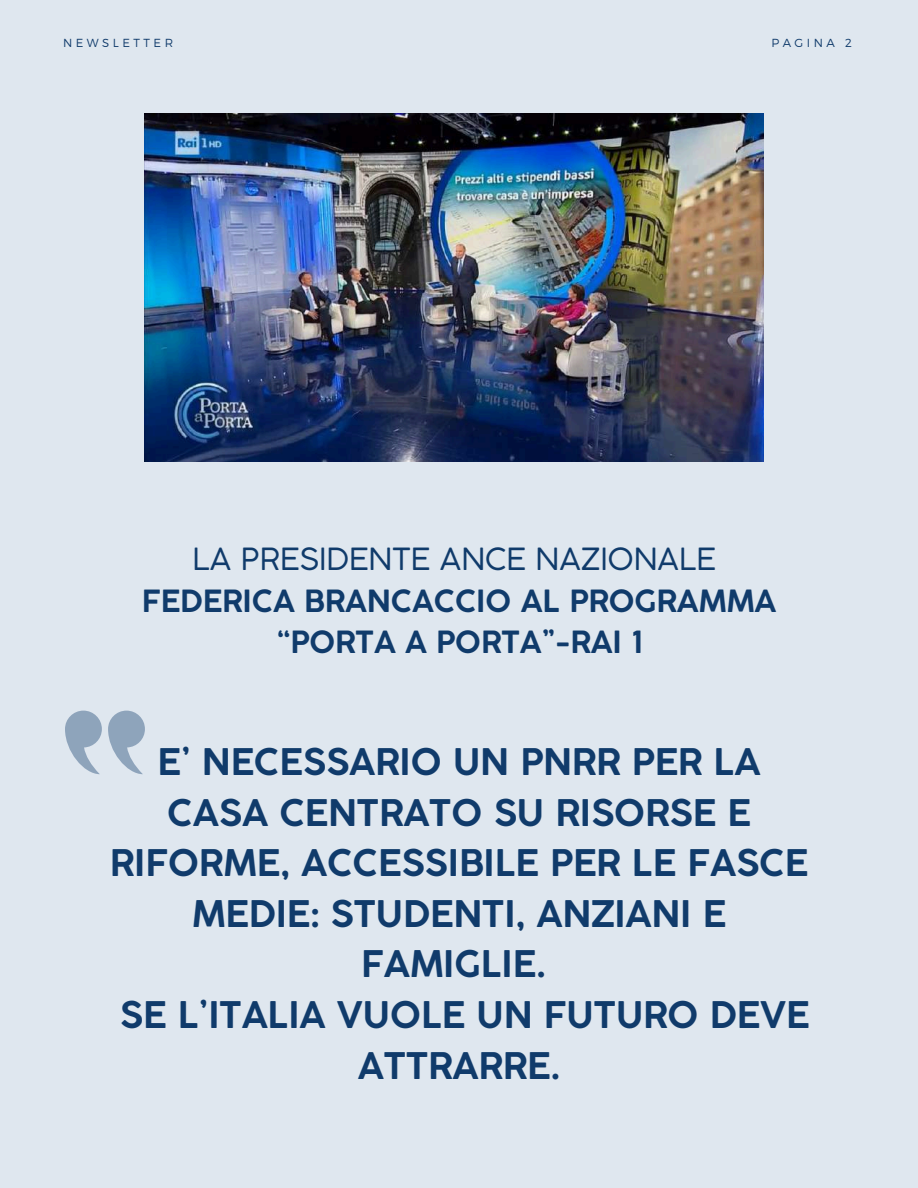
<style>
.page{position:relative;width:918px;height:1188px;background:#dfe7ef}
.page>*{position:absolute;margin:0;border:0;box-sizing:border-box;transform-origin:0 0}
.t1{font:700 36.3px/50.7px "Coco Gothic";color:#103b6b;text-align:center}
.t2{font:700 30.3px/41.7px "Coco Gothic";color:#103b6b;text-align:center}
.t3{font:30.3px "Coco Gothic";color:#103b6b}
.t4{font:300 11.7px "Montserrat";letter-spacing:.3em;color:#103b6b}
</style>
<div class="page">
<svg style="left:108px;top:711px;width:37px;height:63px"></svg>
<svg style="left:65px;top:711px;width:37px;height:63px"></svg>
<img style="left:145px;top:114px;width:619px;height:347px">
<p class="t4" style="left:63px;top:35px;width:112px">NEWSLETTER</p>
<p class="t4" style="left:771px;top:35px;width:82px">PAGINA 2</p>
<p class="t3" style="left:192px;top:548px;width:525px">LA PRESIDENTE ANCE NAZIONALE</p>
<p class="t2" style="left:142px;top:583px;width:636px">FEDERICA BRANCACCIO AL PROGRAMMA “PORTA A PORTA”-RAI 1</p>
<p class="t1" style="left:110px;top:740px;width:701px">E’ NECESSARIO UN PNRR PER LA<br>CASA CENTRATO SU RISORSE E<br>RIFORME, ACCESSIBILE PER LE FASCE<br>MEDIE: STUDENTI, ANZIANI E<br>FAMIGLIE.<br>SE L’ITALIA VUOLE UN FUTURO DEVE<br>ATTRARRE.</p>
</div>
